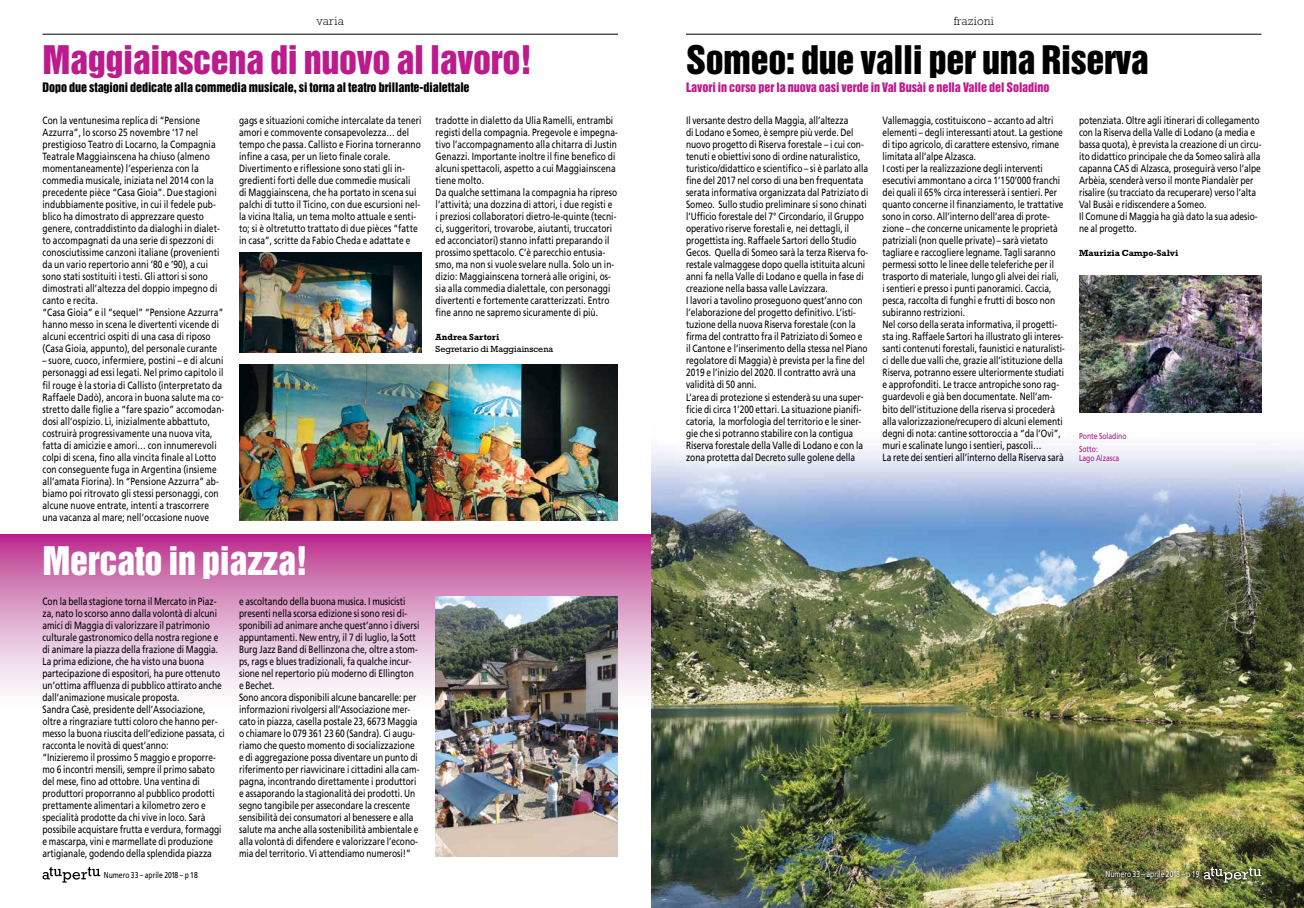
<style>
.page{position:relative;width:1304px;height:908px;background:#fff}
.page>*{position:absolute;margin:0;border:0;box-sizing:border-box;transform-origin:0 0}
.t1{font:36px "Helvetica Inserat LT Std";letter-spacing:-.01em;color:#bd1a8d}
.t2{font:36px "Helvetica Inserat LT Std";letter-spacing:-.01em;color:#000}
.t3{font:36px "Helvetica Inserat LT Std";letter-spacing:-.01em;color:#fff}
.t4{font:12px "Helvetica Inserat LT Std";letter-spacing:-.005em;color:#000}
.t5{font:12px "Helvetica Inserat LT Std";letter-spacing:-.005em;color:#bd1a8d}
.t6{font:300 12px "Rockwell Std";letter-spacing:.025em;color:#000}
.t7{font:10.5px/12px "Frutiger LT Std";color:#000;scale:.8 1}
.t8{font:700 9px "Rockwell Std";color:#000}
.t9{font:9px "Rockwell Std";color:#000}
.t10{font:8.5px/13.5px "Frutiger LT Std";color:#ac1381;scale:.8 1}
.t11{font:8.5px "Frutiger LT Std";color:#000;scale:.8 1}
.t12{font:8.5px "Frutiger LT Std";color:#fff;scale:.8 1}
</style>
<div class="page">
<svg style="left:0;top:534px;width:652px;height:175px;background:#dc9dc8"></svg>
<img style="left:652px;top:447px;width:652px;height:460px">
<hr style="left:43px;top:34px;width:575px;height:1px;background:#000">
<svg style="left:1104px;top:868px;width:97px;height:13px"></svg>
<hr style="left:686px;top:34px;width:575px;height:1px;background:#000">
<svg style="left:1202px;top:863px;width:62px;height:21px"></svg>
<svg style="left:1204px;top:866px;width:57px;height:16px"></svg>
<svg style="left:43px;top:866px;width:57px;height:16px"></svg>
<img style="left:239px;top:252px;width:182px;height:100px">
<img style="left:239px;top:364px;width:379px;height:156px">
<img style="left:1079px;top:276px;width:182px;height:136px">
<img style="left:435px;top:596px;width:183px;height:260px">
<p class="t6" style="left:317px;top:14px;width:29px">varia</p>
<h1 class="t1" style="left:43px;top:38px;width:491px">Maggiainscena di nuovo al lavoro!</h1>
<p class="t4" style="left:43px;top:80px;width:429px">Dopo due stagioni dedicate alla commedia musicale, si torna al teatro brillante-dialettale</p>
<p class="t7" style="left:43px;top:114px;width:228px">Con la ventunesima replica di “Pensione Azzurra”, lo scorso 25 novembre ‘17 nel prestigioso Teatro di Locarno, la Compagnia Teatrale Maggiainscena ha chiuso (almeno momentaneamente) l’esperienza con la commedia musicale, iniziata nel 2014 con la precedente pièce “Casa Gioia”. Due stagioni indubbiamente positive, in cui il fedele pub&shy;blico ha dimostrato di apprezzare questo genere, contraddistinto da dialoghi in dialet&shy;to accompagnati da una serie di spezzoni di conosciutissime canzoni italiane (provenienti da un vario repertorio anni ’80 e ’90), a cui sono stati sostituiti i testi. Gli attori si sono dimostrati all’altezza del doppio impegno di canto e recita.<br>“Casa Gioia” e il “sequel” “Pensione Azzurra” hanno messo in scena le divertenti vicende di alcuni eccentrici ospiti di una casa di riposo (Casa Gioia, appunto), del personale curante</p>
<p class="t7" style="left:43px;top:355px;width:229px">– suore, cuoco, infermiere, postini – e di alcuni personaggi ad essi legati. Nel primo capitolo il fil rouge è la storia di Callisto (interpretato da Raffaele Dadò), ancora in buona salute ma co&shy;stretto dalle figlie a “fare spazio” accomodan&shy;dosi all’ospizio. Lì, inizialmente abbattuto, costruirà progressivamente una nuova vita, fatta di amicizie e amori… con innumerevoli colpi di scena, fino alla vincita finale al Lotto con conseguente fuga in Argentina (insieme all’amata Fiorina). In “Pensione Azzurra” ab&shy;biamo poi ritrovato gli stessi personaggi, con alcune nuove entrate, intenti a trascorrere una vacanza al mare; nell’occasione nuove</p>
<p class="t7" style="left:239px;top:115px;width:229px">gags e situazioni comiche intercalate da teneri amori e commovente consapevolezza… del tempo che passa. Callisto e Fiorina torneranno infine a casa, per un lieto finale corale.<br>Divertimento e riflessione sono stati gli in&shy;gredienti forti delle due commedie musicali<br>di Maggiainscena, che ha portato in scena sui palchi di tutto il Ticino, con due escursioni nel&shy;la vicina Italia, un tema molto attuale e senti&shy;to; si è oltretutto trattato di due pièces “fatte in casa”, scritte da Fabio Cheda e adattate e</p>
<p class="t7" style="left:436px;top:114px;width:229px">tradotte in dialetto da Ulia Ramelli, entrambi registi della compagnia. Pregevole e impegna&shy;tivo l’accompagnamento alla chitarra di Justin Genazzi. Importante inoltre il fine benefico di alcuni spettacoli, aspetto a cui Maggiainscena tiene molto.<br>Da qualche settimana la compagnia ha ripreso l’attività; una dozzina di attori, i due registi e<br>i preziosi collaboratori dietro-le-quinte (tecni&shy;ci, suggeritori, trovarobe, aiutanti, truccatori ed acconciatori) stanno infatti preparando il prossimo spettacolo. C’è parecchio entusia&shy;smo, ma non si vuole svelare nulla. Solo un in&shy;dizio: Maggiainscena tornerà alle origini, os&shy;sia alla commedia dialettale, con personaggi divertenti e fortemente caratterizzati. Entro fine anno ne sapremo sicuramente di più.</p>
<p class="t8" style="left:436px;top:332px;width:65px">Andrea Sartori</p>
<p class="t9" style="left:436px;top:344px;width:119px">Segretario di Maggiainscena</p>
<h1 class="t3" style="left:43px;top:539px;width:267px">Mercato in piazza!</h1>
<p class="t7" style="left:43px;top:594px;width:229px">Con la bella stagione torna il Mercato in Piaz&shy;za, nato lo scorso anno dalla volontà di alcuni amici di Maggia di valorizzare il patrimonio culturale gastronomico della nostra regione e di animare la piazza della frazione di Maggia.<br>La prima edizione, che ha visto una buona partecipazione di espositori, ha pure ottenuto un’ottima affluenza di pubblico attirato anche dall’animazione musicale proposta.<br>Sandra Casè, presidente dell’Associazione, oltre a ringraziare tutti coloro che hanno per&shy;messo la buona riuscita dell’edizione passata, ci racconta le novità di quest’anno:<br>“Inizieremo il prossimo 5 maggio e proporre&shy;mo 6 incontri mensili, sempre il primo sabato del mese, fino ad ottobre. Una ventina di produttori proporranno al pubblico prodotti prettamente alimentari a kilometro zero e specialità prodotte da chi vive in loco. Sarà possibile acquistare frutta e verdura, formaggi e mascarpa, vini e marmellate di produzione artigianale, godendo della splendida piazza</p>
<p class="t7" style="left:239px;top:594px;width:227px">e ascoltando della buona musica. I musicisti presenti nella scorsa edizione si sono resi di&shy;sponibili ad animare anche quest’anno i diversi appuntamenti. New entry, il 7 di luglio, la Sott Burg Jazz Band di Bellinzona che, oltre a stom&shy;ps, rags e blues tradizionali, fa qualche incur&shy;sione nel repertorio più moderno di Ellington e Bechet.<br>Sono ancora disponibili alcune bancarelle: per informazioni rivolgersi all’Associazione mer&shy;cato in piazza, casella postale 23, 6673 Maggia o chiamare lo 079 361 23 60 (Sandra). Ci augu&shy;riamo che questo momento di socializzazione e di aggregazione possa diventare un punto di riferimento per riavvicinare i cittadini alla cam&shy;pagna, incontrando direttamente i produttori e assaporando la stagionalità dei prodotti. Un segno tangibile per assecondare la crescente sensibilità dei consumatori al benessere e alla salute ma anche alla sostenibilità ambientale e alla volontà di difendere e valorizzare l’econo&shy;mia del territorio. Vi attendiamo numerosi!”</p>
<p class="t6" style="left:954px;top:14px;width:42px">frazioni</p>
<h1 class="t2" style="left:686px;top:38px;width:464px">Someo: due valli per una Riserva</h1>
<p class="t5" style="left:686px;top:80px;width:365px">Lavori in corso per la nuova oasi verde in Val Busài e nella Valle del Soladino</p>
<p class="t7" style="left:686px;top:114px;width:229px">Il versante destro della Maggia, all’altezza<br>di Lodano e Someo, è sempre più verde. Del nuovo progetto di Riserva forestale – i cui con&shy;tenuti e obiettivi sono di ordine naturalistico, turistico/didattico e scientifico – si è parlato alla fine del 2017 nel corso di una ben frequentata serata informativa organizzata dal Patriziato di Someo. Sullo studio preliminare si sono chinati l’Ufficio forestale del 7° Circondario, il Gruppo operativo riserve forestali e, nei dettagli, il progettista ing. Raffaele Sartori dello Studio Gecos. Quella di Someo sarà la terza Riserva fo&shy;restale valmaggese dopo quella istituita alcuni anni fa nella Valle di Lodano e quella in fase di creazione nella bassa valle Lavizzara.<br>I lavori a tavolino proseguono quest’anno con l’elaborazione del progetto definitivo. L’isti&shy;tuzione della nuova Riserva forestale (con la firma del contratto fra il Patriziato di Someo e il Cantone e l’inserimento della stessa nel Piano regolatore di Maggia) è prevista per la fine del 2019 e l’inizio del 2020. Il contratto avrà una validità di 50 anni.<br>L’area di protezione si estenderà su una super&shy;ficie di circa 1’200 ettari. La situazione pianifi&shy;catoria, la morfologia del territorio e le siner&shy;gie che si potranno stabilire con la contigua Riserva forestale della Valle di Lodano e con la zona protetta dal Decreto sulle golene della</p>
<p class="t7" style="left:883px;top:115px;width:229px">Vallemaggia, costituiscono – accanto ad altri elementi – degli interessanti atout. La gestione di tipo agricolo, di carattere estensivo, rimane limitata all’alpe Alzasca.<br>I costi per la realizzazione degli interventi esecutivi ammontano a circa 1’150’000 franchi dei quali il 65% circa interesserà i sentieri. Per quanto concerne il finanziamento, le trattative sono in corso. All’interno dell’area di prote&shy;zione – che concerne unicamente le proprietà patriziali (non quelle private) – sarà vietato tagliare e raccogliere legname. Tagli saranno permessi sotto le linee delle teleferiche per il trasporto di materiale, lungo gli alvei dei riali,<br>i sentieri e presso i punti panoramici. Caccia, pesca, raccolta di funghi e frutti di bosco non subiranno restrizioni.<br>Nel corso della serata informativa, il progetti&shy;sta ing. Raffaele Sartori ha illustrato gli interes&shy;santi contenuti forestali, faunistici e naturalisti&shy;ci delle due valli che, grazie all’istituzione della Riserva, potranno essere ulteriormente studiati e approfonditi. Le tracce antropiche sono rag&shy;guardevoli e già ben documentate. Nell’am&shy;bito dell’istituzione della riserva si procederà alla valorizzazione/recupero di alcuni elementi degni di nota: cantine sottoroccia a “da l’Ovi”, muri e scalinate lungo i sentieri, pascoli…<br>La rete dei sentieri all’interno della Riserva sarà</p>
<p class="t7" style="left:1079px;top:115px;width:229px">potenziata. Oltre agli itinerari di collegamento con la Riserva della Valle di Lodano (a media e bassa quota), è prevista la creazione di un circu&shy;ito didattico principale che da Someo salirà alla capanna CAS di Alzasca, proseguirà verso l’alpe Arbèia, scenderà verso il monte Piandalèr per risalire (su tracciato da recuperare) verso l’alta Val Busài e ridiscendere a Someo.<br>Il Comune di Maggia ha già dato la sua adesio&shy;ne al progetto.</p>
<p class="t8" style="left:1079px;top:248px;width:101px">Maurizia Campo-Salvi</p>
<p class="t10" style="left:1079px;top:428px;width:61px">Ponte Soladino<br>Sotto:</p>
<p class="t10" style="left:1079px;top:450px;width:52px">Lago Alzasca</p>
<p class="t11" style="left:104px;top:869px;width:119px">Numero 33 – aprile 2018 – p 18</p>
<p class="t12" style="left:1105px;top:869px;width:119px">Numero 33 – aprile 2018 – p 19</p>
</div>
